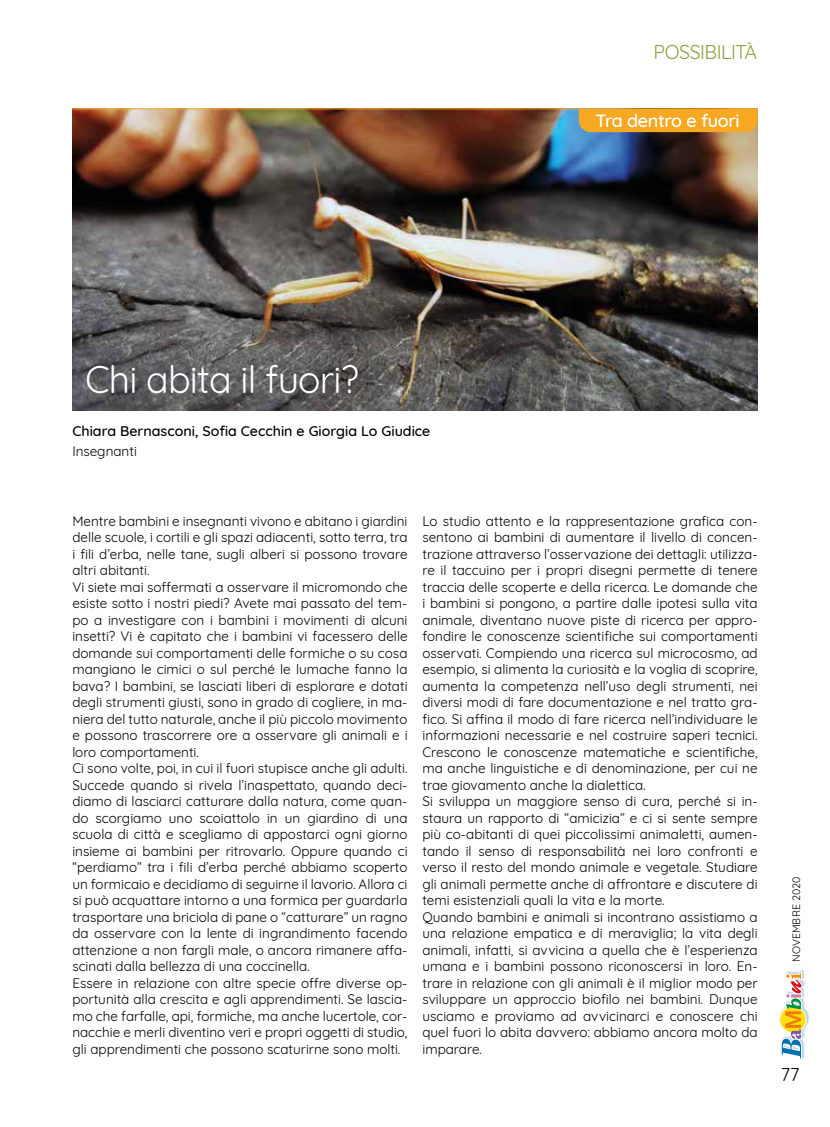
<style>
.page{position:relative;width:830px;height:1127px;background:#fff}
.page>*{position:absolute;margin:0;border:0;box-sizing:border-box;transform-origin:0 0}
.t1{font:37.5px "Quicksand";letter-spacing:-.02em;color:#fff}
.t2{font:19.5px "Quicksand";letter-spacing:-.025em;color:#89a23f}
.t3{font:500 18px "Quicksand";letter-spacing:-.02em;color:#fff}
.t4{font:18px "Quicksand";color:#000}
.t5{font:500 14.25px "Quicksand";color:#000}
.t6{font:13.5px/16.5px "Quicksand";color:#000}
.t7{font:10.5px "Quicksand";letter-spacing:.005em;color:#000}
</style>
<div class="page">
<img style="left:787px;top:969px;width:21px;height:58px">
<svg style="left:779px;top:972px;width:27px;height:87px"></svg>
<img style="left:72px;top:109px;width:685px;height:301px">
<hr style="left:72px;top:108px;width:685px;height:1px;background:#f7a823">
<div style="left:578px;top:109px;width:179px;height:23px;background:#f7a823"></div>
<h2 class="t2" style="left:653px;top:37px;width:105px">POSSIBILITÀ</h2>
<h3 class="t3" style="left:595px;top:106px;width:145px">Tra dentro e fuori</h3>
<h1 class="t1" style="left:85px;top:351px;width:275px">Chi abita il fuori?</h1>
<p class="t5" style="left:72px;top:419px;width:359px">Chiara Bernasconi, Sofia Cecchin e Giorgia Lo Giudice</p>
<p class="t6" style="left:72px;top:442px;width:66px">Insegnanti</p>
<p class="t6" style="left:72px;top:511px;width:336px">Mentre bambini e insegnanti vivono e abitano i giardini delle scuole, i cortili e gli spazi adiacenti, sotto terra, tra i fili d’erba, nelle tane, sugli alberi si possono trovare altri abitanti.<br>Vi siete mai soffermati a osservare il micromondo che esiste sotto i nostri piedi? Avete mai passato del tem&shy;po a investigare con i bambini i movimenti di alcuni insetti? Vi è capitato che i bambini vi facessero delle domande sui comportamenti delle formiche o su cosa mangiano le cimici o sul perché le lumache fanno la bava? I bambini, se lasciati liberi di esplorare e dotati degli strumenti giusti, sono in grado di cogliere, in ma&shy;niera del tutto naturale, anche il più piccolo movimento e possono trascorrere ore a osservare gli animali e i loro comportamenti.<br>Ci sono volte, poi, in cui il fuori stupisce anche gli adulti.<br>Succede quando si rivela l’inaspettato, quando deci&shy;diamo di lasciarci catturare dalla natura, come quan&shy;do scorgiamo uno scoiattolo in un giardino di una scuola di città e scegliamo di appostarci ogni giorno insieme ai bambini per ritrovarlo. Oppure quando ci “perdiamo” tra i fili d’erba perché abbiamo scoperto un formicaio e decidiamo di seguirne il lavorio. Allora ci si può acquattare intorno a una formica per guardarla trasportare una briciola di pane o “catturare” un ragno da osservare con la lente di ingrandimento facendo attenzione a non fargli male, o ancora rimanere affa&shy;scinati dalla bellezza di una coccinella.<br>Essere in relazione con altre specie offre diverse op&shy;portunità alla crescita e agli apprendimenti. Se lascia&shy;mo che farfalle, api, formiche, ma anche lucertole, cor&shy;nacchie e merli diventino veri e propri oggetti di studio, gli apprendimenti che possono scaturirne sono molti.</p>
<p class="t6" style="left:422px;top:511px;width:336px">Lo studio attento e la rappresentazione grafica con&shy;sentono ai bambini di aumentare il livello di concen&shy;trazione attraverso l’osservazione dei dettagli: utilizza&shy;re il taccuino per i propri disegni permette di tenere traccia delle scoperte e della ricerca. Le domande che i bambini si pongono, a partire dalle ipotesi sulla vita animale, diventano nuove piste di ricerca per appro&shy;fondire le conoscenze scientifiche sui comportamenti osservati. Compiendo una ricerca sul microcosmo, ad esempio, si alimenta la curiosità e la voglia di scoprire, aumenta la competenza nell’uso degli strumenti, nei diversi modi di fare documentazione e nel tratto gra&shy;fico. Si affina il modo di fare ricerca nell’individuare le informazioni necessarie e nel costruire saperi tecnici.<br>Crescono le conoscenze matematiche e scientifiche, ma anche linguistiche e di denominazione, per cui ne trae giovamento anche la dialettica.<br>Si sviluppa un maggiore senso di cura, perché si in&shy;staura un rapporto di “amicizia” e ci si sente sempre più co-abitanti di quei piccolissimi animaletti, aumen&shy;tando il senso di responsabilità nei loro confronti e verso il resto del mondo animale e vegetale. Studiare gli animali permette anche di affrontare e discutere di temi esistenziali quali la vita e la morte.<br>Quando bambini e animali si incontrano assistiamo a una relazione empatica e di meraviglia; la vita degli animali, infatti, si avvicina a quella che è l’esperienza umana e i bambini possono riconoscersi in loro. En&shy;trare in relazione con gli animali è il miglior modo per sviluppare un approccio biofilo nei bambini. Dunque usciamo e proviamo ad avvicinarci e conoscere chi quel fuori lo abita davvero: abbiamo ancora molto da imparare.</p>
<p class="t7" style="left:787px;top:962px;width:87px;rotate:-90deg">NOVEMBRE 2020</p>
<h3 class="t4" style="left:780px;top:1060px;width:20px">77</h3>
</div>
